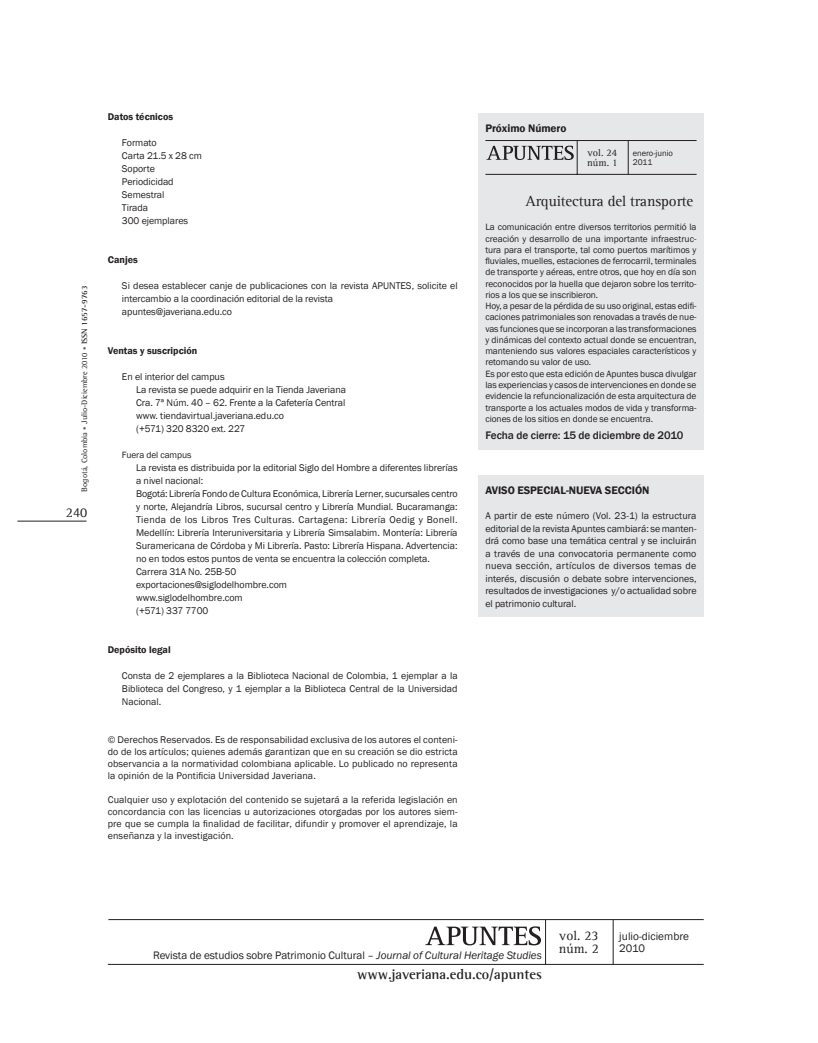
<style>
.page{position:relative;width:818px;height:1043px;background:#fff}
.page>*{position:absolute;margin:0;border:0;box-sizing:border-box;transform-origin:0 0}
.t1{font:15.12px "Agfa Rotis Serif";letter-spacing:-.01em;color:#231f20}
.t2{font:700 14.38px "Agfa Rotis Semi Serif";letter-spacing:-.005em;color:#231f20}
.t3{font:13.75px "Agfa Rotis Semi Serif";color:#231f20}
.t4{font:13.62px/12.4px "Agfa Rotis Serif";color:#231f20}
.t5{font:600 11.25px "Franklin Gothic";letter-spacing:-.005em;color:#231f20}
.t6{font:500 11.25px "Franklin Gothic";letter-spacing:-.005em;color:#231f20}
.t7{font:11.25px/12.2px "Franklin Gothic";color:#231f20}
.t8{font:11.12px "Franklin Gothic";color:#231f20}
.t9{font:10.25px/9.4px "Agfa Rotis Serif";color:#231f20}
.t10{font:10px/13px "Franklin Gothic";letter-spacing:-.005em;color:#231f20}
.t11{font:600 10px "Franklin Gothic";color:#231f20}
.t12{font:9.38px/11.2px "Franklin Gothic";letter-spacing:-.005em;color:#231f20}
.t13{font:8.5px/9.2px "Franklin Gothic";color:#231f20}
.t14{font:8.12px "Agfa Rotis Semi Serif";color:#231f20}
.s1{font-size:6.88px;color:#636366}
.s2{font-weight:700}
.s3{font-style:italic}
</style>
<div class="page">
<hr style="left:17px;top:521px;width:69px;height:1px;background:#231f20">
<div style="left:478px;top:475px;width:225px;height:142px;background:#e6e7e9"></div>
<div style="left:478px;top:113px;width:225px;height:337px;background:#e6e7e9"></div>
<svg style="left:486px;top:146px;width:87px;height:14px"></svg>
<hr style="left:485px;top:174px;width:211px;height:1px;background:#231f20">
<hr style="left:577px;top:140px;width:1px;height:34px;background:#231f20">
<hr style="left:485px;top:140px;width:211px;height:1px;background:#231f20">
<hr style="left:628px;top:141px;width:1px;height:33px;background:#231f20">
<svg style="left:425px;top:926px;width:116px;height:19px"></svg>
<hr style="left:108px;top:964px;width:595px;height:1px;background:#231f20">
<hr style="left:545px;top:919px;width:1px;height:45px;background:#231f20">
<hr style="left:108px;top:919px;width:595px;height:1px;background:#231f20">
<hr style="left:612px;top:919px;width:1px;height:45px;background:#231f20">
<p class="t14" style="left:80px;top:491px;width:207px;rotate:-90deg">Bogotá, Colombia <span class="s1">•</span> Julio-Diciembre 2010 <span class="s1">•</span> <span class="s2">ISSN 1657-9763</span></p>
<h3 class="t3" style="left:66px;top:504px;width:23px">240</h3>
<p class="t11" style="left:108px;top:111px;width:67px">Datos técnicos</p>
<p class="t10" style="left:122px;top:136px;width:81px">Formato<br>Carta 21.5 x 28 cm<br>Soporte<br>Periodicidad<br>Semestral<br>Tirada<br>300 ejemplares</p>
<p class="t11" style="left:108px;top:254px;width:31px">Canjes</p>
<p class="t10" style="left:122px;top:279px;width:337px">Si desea establecer canje de publicaciones con la revista APUNTES, solicite el intercambio a la coordinación editorial de la revista<br>apuntes@javeriana.edu.co</p>
<p class="t11" style="left:108px;top:345px;width:91px">Ventas y suscripción</p>
<p class="t10" style="left:136px;top:370px;width:211px;text-indent:-14px">En el interior del campus<br>La revista se puede adquirir en la Tienda Javeriana Cra. 7ª Núm. 40 – 62. Frente a la Cafetería Central www. tiendavirtual.javeriana.edu.co<br>(+571) 320 8320 ext. 227</p>
<p class="t12" style="left:122px;top:450px;width:71px">Fuera del campus</p>
<p class="t10" style="left:136px;top:461px;width:323px">La revista es distribuida por la editorial Siglo del Hombre a diferentes librerías a nivel nacional:<br>Bogotá: Librería Fondo de Cultura Económica, Librería Lerner, sucursales centro y norte, Alejandría Libros, sucursal centro y Librería Mundial. Bucaramanga:<br>Tienda de los Libros Tres Culturas. Cartagena: Librería Oedig y Bonell.<br>Medellín: Librería Interuniversitaria y Librería Simsalabim. Montería: Librería Suramericana de Córdoba y Mi Librería. Pasto: Librería Hispana. Advertencia: no en todos estos puntos de venta se encuentra la colección completa.<br>Carrera 31A No. 25B-50<br>exportaciones@siglodelhombre.com<br>www.siglodelhombre.com<br>(+571) 337 7700</p>
<p class="t11" style="left:108px;top:644px;width:64px">Depósito legal</p>
<p class="t10" style="left:122px;top:669px;width:337px;text-align:justify">Consta de 2 ejemplares a la Biblioteca Nacional de Colombia, 1 ejemplar a la Biblioteca del Congreso, y 1 ejemplar a la Biblioteca Central de la Universidad Nacional.</p>
<p class="t10" style="left:108px;top:734px;width:351px;line-height:12px;text-align:justify">© Derechos Reservados. Es de responsabilidad exclusiva de los autores el conteni&shy;do de los artículos; quienes además garantizan que en su creación se dio estricta observancia a la normatividad colombiana aplicable. Lo publicado no representa la opinión de la Pontificia Universidad Javeriana.</p>
<p class="t10" style="left:108px;top:794px;width:351px;line-height:12px;text-align:justify">Cualquier uso y explotación del contenido se sujetará a la referida legislación en concordancia con las licencias u autorizaciones otorgadas por los autores siem&shy;pre que se cumpla la finalidad de facilitar, difundir y promover el aprendizaje, la enseñanza y la investigación.</p>
<p class="t5" style="left:485px;top:121px;width:83px">Próximo Número</p>
<p class="t9" style="left:587px;top:148px;width:32px">vol. 24 núm. 1</p>
<p class="t13" style="left:632px;top:149px;width:42px">enero-junio<br>2011</p>
<h1 class="t1" style="left:525px;top:192px;width:169px">Arquitectura del transporte</h1>
<p class="t12" style="left:485px;top:222px;width:213px">La comunicación entre diversos territorios permitió la creación y desarrollo de una importante infraestruc&shy;tura para el transporte, tal como puertos marítimos y fluviales, muelles, estaciones de ferrocarril, terminales de transporte y aéreas, entre otros, que hoy en día son reconocidos por la huella que dejaron sobre los territo&shy;rios a los que se inscribieron.<br>Hoy, a pesar de la pérdida de su uso original, estas edifi&shy;caciones patrimoniales son renovadas a través de nue&shy;vas funciones que se incorporan a las transformaciones y dinámicas del contexto actual donde se encuentran, manteniendo sus valores espaciales característicos y retomando su valor de uso.<br>Es por esto que esta edición de Apuntes busca divulgar las experiencias y casos de intervenciones en donde se evidencie la refuncionalización de esta arquitectura de transporte a los actuales modos de vida y transforma&shy;ciones de los sitios en donde se encuentra.</p>
<p class="t6" style="left:485px;top:428px;width:199px">Fecha de cierre: 15 de diciembre de 2010</p>
<p class="t5" style="left:485px;top:483px;width:99px">AVISO ESPECIAL-Nueva</p>
<p class="t5" style="left:605px;top:483px;width:7px">secci</p>
<p class="t5" style="left:635px;top:483px;width:14px">ón</p>
<p class="t10" style="left:485px;top:509px;width:213px;line-height:12.5px;text-align:justify">A partir de este número (Vol. 23-1) la estructura editorial de la revista Apuntes cambiará: se manten&shy;drá como base una temática central y se incluirán a través de una convocatoria permanente como nueva sección, artículos de diversos temas de interés, discusión o debate sobre intervenciones, resultados de investigaciones y/o actualidad sobre el patrimonio cultural.</p>
<p class="t8" style="left:153px;top:948px;width:390px">Revista de estudios sobre Patrimonio Cultural – <span class="s3">Journal of Cultural Heritage Studies</span></p>
<h2 class="t2" style="left:357px;top:965px;width:186px">www.javeriana.edu.co/apuntes</h2>
<h3 class="t4" style="left:559px;top:929px;width:42px">vol. 23 núm. 2</h3>
<p class="t7" style="left:619px;top:930px;width:71px">julio-diciembre<br>2010</p>
</div>
